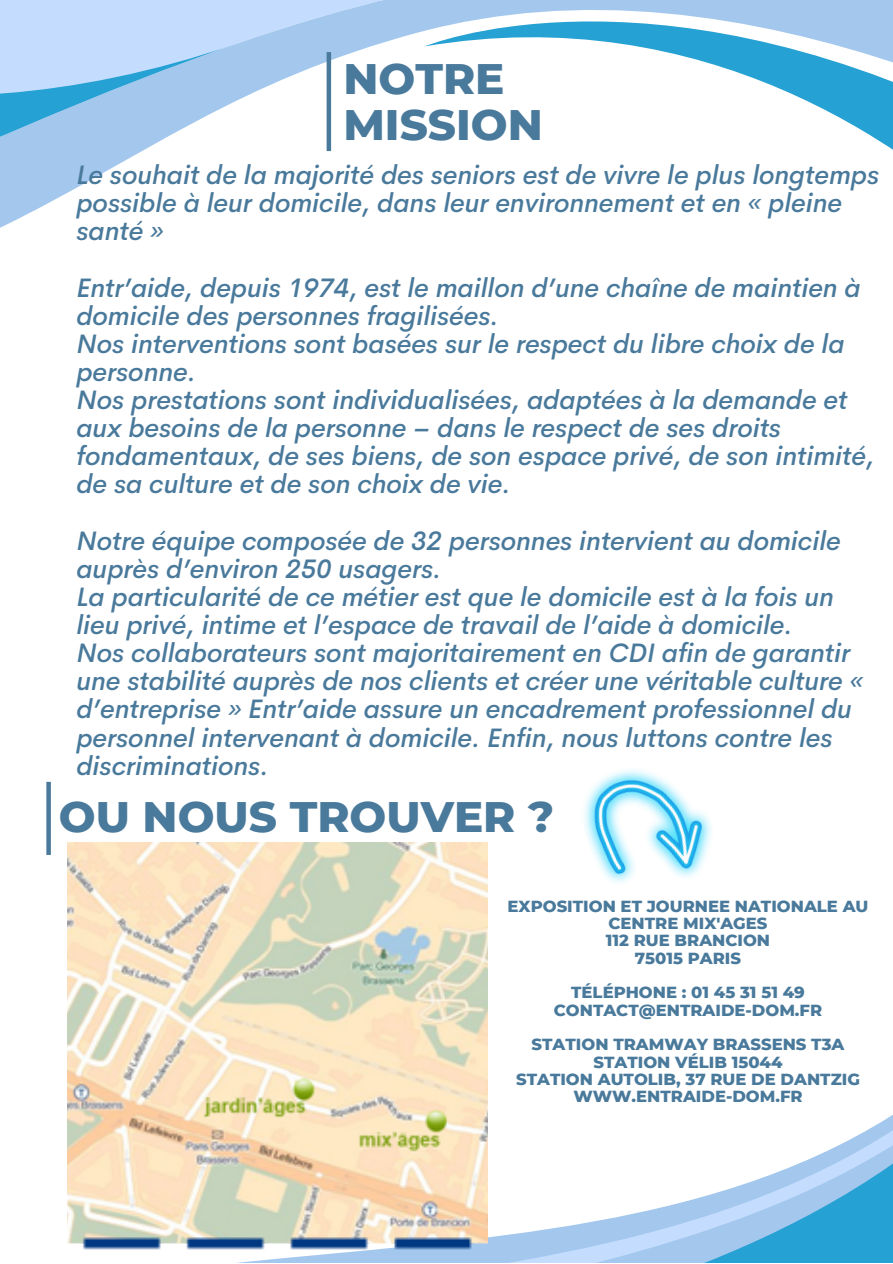
<style>
.page{position:relative;width:893px;height:1264px;background:#fff}
.page>*{position:absolute;margin:0;border:0;box-sizing:border-box;transform-origin:0 0}
.t1{font:800 43.5px/46.8px "Montserrat";color:#49799b}
.t2{font:italic 500 26.55px/28px "Cerebri Sans";color:#49799b}
.t3{font:800 16.35px/17.4px "Montserrat";color:#49799b;text-align:center}
</style>
<div class="page">
<svg style="left:0;top:0;width:424px;height:228px"></svg>
<svg style="left:424px;top:0;width:468px;height:149px"></svg>
<svg style="left:0;top:43px;width:238px;height:183px"></svg>
<div style="left:326px;top:52px;width:5px;height:99px;background:#49799b"></div>
<svg style="left:67px;top:842px;width:825px;height:420px"></svg>
<div style="left:46px;top:781px;width:5px;height:74px;background:#49799b"></div>
<img style="left:68px;top:842px;width:419px;height:407px">
<img style="left:570px;top:770px;width:156px;height:135px">
<h1 class="t1" style="left:343px;top:55px;width:201px">NOTRE<br>MISSION</h1>
<p class="t2" style="left:76px;top:161px;width:804px">Le souhait de la majorité des seniors est de vivre le plus longtemps possible à leur domicile, dans leur environnement et en « pleine santé »</p>
<p class="t2" style="left:76px;top:273px;width:799px">Entr’aide, depuis 1974, est le maillon d’une chaîne de maintien à domicile des personnes fragilisées.<br>Nos interventions sont basées sur le respect du libre choix de la personne.<br>Nos prestations sont individualisées, adaptées à la demande et aux besoins de la personne – dans le respect de ses droits fondamentaux, de ses biens, de son espace privé, de son intimité, de sa culture et de son choix de vie.</p>
<p class="t2" style="left:76px;top:526px;width:788px">Notre équipe composée de 32 personnes intervient au domicile auprès d’environ 250 usagers.<br>La particularité de ce métier est que le domicile est à la fois un lieu privé, intime et l’espace de travail de l’aide à domicile.<br>Nos collaborateurs sont majoritairement en CDI afin de garantir une stabilité auprès de nos clients et créer une véritable culture « d’entreprise » Entr’aide assure un encadrement professionnel du personnel intervenant à domicile. Enfin, nous luttons contre les discriminations.</p>
<h1 class="t1" style="left:59px;top:793px;width:497px">OU NOUS TROUVER ?</h1>
<p class="t3" style="left:507px;top:897px;width:362px">EXPOSITION ET JOURNEE NATIONALE AU<br>CENTRE MIX'AGES<br>112 RUE BRANCION<br>75015 PARIS</p>
<p class="t3" style="left:553px;top:983px;width:270px">TÉLÉPHONE : 01 45 31 51 49<br>CONTACT@ENTRAIDE-DOM.FR</p>
<p class="t3" style="left:516px;top:1035px;width:345px">STATION TRAMWAY BRASSENS T3A<br>STATION VÉLIB 15044<br>STATION AUTOLIB, 37 RUE DE DANTZIG<br>WWW.ENTRAIDE-DOM.FR</p>
</div>
